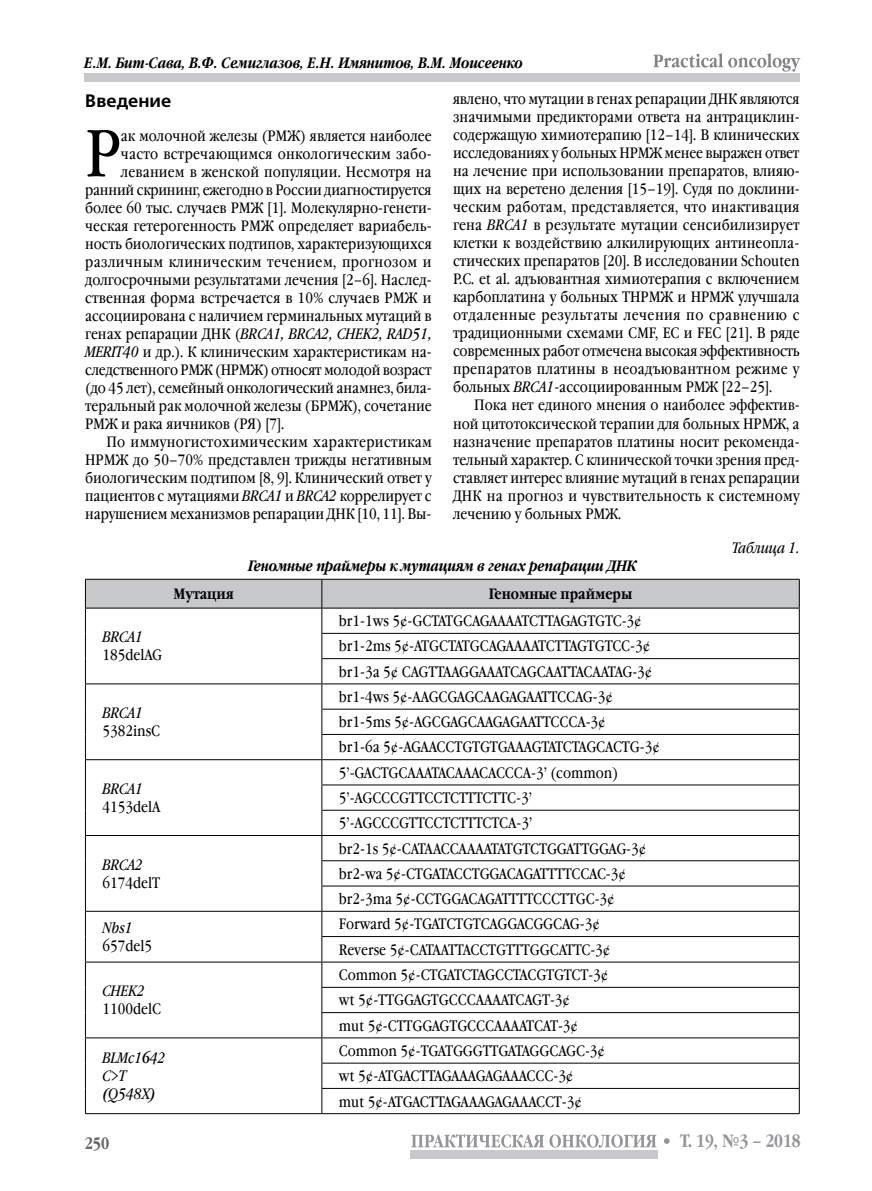
<style>
.page{position:relative;width:872px;height:1191px;background:#fff}
.page>*{position:absolute;margin:0;border:0;box-sizing:border-box;transform-origin:0 0}
.t1{font:66.45px "Garamond Book Narrow C";color:#000}
.t2{font:700 18px "Free Set C";color:#000}
.t3{font:700 17.85px "Garamond Narrow C";color:#939598}
.t4{font:700 16.5px "Garamond Narrow C";color:#636466}
.t5{font:15px/18px "Garamond Book Narrow C";color:#000}
.t6{font:italic 15px/18px "Garamond Book Narrow C";color:#000}
.t7{font:italic 700 15px "Garamond Narrow C";color:#000}
.t8{font:15px "Garamond Book Narrow C";letter-spacing:.03em;color:#000}
.t9{font:15px "Garamond Book Narrow C";letter-spacing:.025em;color:#000}
.t10{font:700 15px "Garamond Narrow C";color:#000}
.s1{font-style:normal}
.s2{font-style:italic}
.s3{font-family:"Times New Roman"}
</style>
<div class="page">
<div style="left:84px;top:74px;width:716px;height:8px;background:#c7c8ca"></div>
<svg style="left:653px;top:53px;width:147px;height:19px"></svg>
<div style="left:411px;top:1150px;width:247px;height:8px;background:#c7c8ca"></div>
<svg style="left:411px;top:1134px;width:258px;height:13px"></svg>
<hr style="left:85px;top:1113px;width:237px;height:1px;background:#000">
<hr style="left:322px;top:1113px;width:477px;height:1px;background:#000">
<svg style="left:85px;top:579px;width:715px;height:534px"></svg>
<p class="t7" style="left:84px;top:54px;width:440px">Е.М. Бит-Сава, В.Ф. Семиглазов, Е.Н. Имянитов, В.М. Моисеенко</p>
<p class="t2" style="left:85px;top:91px;width:88px">Введение</p>
<h1 class="t1" style="left:85px;top:117px;width:37px">Р</h1>
<p class="t5" style="left:121px;top:127px;width:312px">ак молочной железы (РМЖ) является наиболее</p>
<p class="t5" style="left:121px;top:145px;width:312px">часто встречающимся онкологическим забо-</p>
<p class="t5" style="left:121px;top:163px;width:312px">леванием в женской популяции. Несмотря на</p>
<p class="t5" style="left:85px;top:181px;width:348px">ранний скрининг, ежегодно в России диагностируется</p>
<p class="t5" style="left:85px;top:199px;width:348px">более 60 тыс. случаев РМЖ [1]. Молекулярно-генети-</p>
<p class="t5" style="left:85px;top:217px;width:348px">ческая гетерогенность РМЖ определяет вариабель-</p>
<p class="t5" style="left:85px;top:235px;width:348px">ность биологических подтипов, характеризующихся</p>
<p class="t8" style="left:85px;top:253px;width:348px">различным клиническим течением, прогнозом и</p>
<p class="t5" style="left:85px;top:271px;width:348px">долгосрочными результатами лечения [2–6]. Наслед-</p>
<p class="t5" style="left:85px;top:289px;width:348px">ственная форма встречается в 10% случаев РМЖ и</p>
<p class="t5" style="left:85px;top:307px;width:348px">ассоциирована с наличием герминальных мутаций в</p>
<p class="t6" style="left:85px;top:325px;width:348px"><span class="s1">генах репарации ДНК (</span>BRCA1, BRCA2, CHEK2, RAD51,</p>
<p class="t5" style="left:85px;top:343px;width:348px"><span class="s2">MERIT40</span> и др.). К клиническим характеристикам на-</p>
<p class="t5" style="left:85px;top:361px;width:348px">следственного РМЖ (НРМЖ) относят молодой возраст</p>
<p class="t5" style="left:85px;top:379px;width:348px">(до 45 лет), семейный онкологический анамнез, била-</p>
<p class="t5" style="left:85px;top:397px;width:348px">теральный рак молочной железы (БРМЖ), сочетание</p>
<p class="t5" style="left:85px;top:415px;width:201px">РМЖ и рака яичников (РЯ) [7].</p>
<p class="t9" style="left:106px;top:433px;width:327px">По иммуногистохимическим характеристикам</p>
<p class="t5" style="left:85px;top:451px;width:348px">НРМЖ до 50–70% представлен трижды негативным</p>
<p class="t5" style="left:85px;top:469px;width:348px">биологическим подтипом [8, 9]. Клинический ответ у</p>
<p class="t5" style="left:85px;top:487px;width:348px">пациентов с мутациями <span class="s2">BRCA1</span> и <span class="s2">BRCA2</span> коррелирует с</p>
<p class="t5" style="left:85px;top:505px;width:348px">нарушением механизмов репарации ДНК [10, 11]. Вы-</p>
<p class="t5" style="left:453px;top:91px;width:348px;text-align:justify">явлено, что мутации в генах репарации ДНК являются значимыми предикторами ответа на антрациклин&shy;содержащую химиотерапию [12–14]. В клинических исследованиях у больных НРМЖ менее выражен ответ на лечение при использовании препаратов, влияю&shy;щих на веретено деления [15–19]. Судя по доклини&shy;ческим работам, представляется, что инактивация гена <span class="s2">BRCA1</span> в результате мутации сенсибилизирует клетки к воздействию алкилирующих антинеопла&shy;стических препаратов [20]. В исследовании Schouten P.C. et al. адъювантная химиотерапия с включением карбоплатина у больных ТНРМЖ и НРМЖ улучшала отдаленные результаты лечения по сравнению с традиционными схемами CMF, EC и FEC [21]. В ряде современных работ отмечена высокая эффективность препаратов платины в неоадъювантном режиме у больных <span class="s2">BRCA1</span>-accоциированным РМЖ [22–25].</p>
<p class="t5" style="left:453px;top:397px;width:348px;text-align:justify;text-indent:21px">Пока нет единого мнения о наиболее эффектив&shy;ной цитотоксической терапии для больных НРМЖ, а назначение препаратов платины носит рекоменда&shy;тельный характер. С клинической точки зрения пред&shy;ставляет интерес влияние мутаций в генах репарации ДНК на прогноз и чувствительность к системному лечению у больных РМЖ.</p>
<p class="t6" style="left:732px;top:539px;width:69px">Таблица 1.</p>
<p class="t7" style="left:248px;top:557px;width:389px">Геномные праймеры к мутациям в генах репарации ДНК</p>
<p class="t6" style="left:102px;top:629px;width:42px">BRCA1</p>
<p class="t5" style="left:102px;top:646px;width:61px">185delAG</p>
<p class="t6" style="left:102px;top:704px;width:42px">BRCA1</p>
<p class="t5" style="left:102px;top:722px;width:59px">5382insC</p>
<p class="t6" style="left:102px;top:780px;width:42px">BRCA1</p>
<p class="t5" style="left:102px;top:798px;width:60px">4153delA</p>
<p class="t6" style="left:102px;top:856px;width:42px">BRCA2</p>
<p class="t5" style="left:102px;top:874px;width:59px">6174delT</p>
<p class="t6" style="left:102px;top:919px;width:32px">Nbs1</p>
<p class="t5" style="left:102px;top:937px;width:51px">657del5</p>
<p class="t6" style="left:102px;top:982px;width:44px">CHEK2</p>
<p class="t5" style="left:102px;top:1000px;width:60px">1100delC</p>
<p class="t10" style="left:173px;top:585px;width:62px">Мутация</p>
<p class="t10" style="left:489px;top:585px;width:145px">Геномные праймеры</p>
<p class="t5" style="left:339px;top:609px;width:315px;line-height:25.2px">br1-1ws 5<span class="s3">¢</span>-GCTATGCAGAAAATCTTAGAGTGTC-3<span class="s3">¢ </span>br1-2ms 5<span class="s3">¢</span>-ATGCTATGCAGAAAATCTTAGTGTCC-3<span class="s3">¢ </span>br1-3a 5<span class="s3">¢</span> CAGTTAAGGAAATCAGCAATTACAATAG-3<span class="s3">¢</span></p>
<p class="t5" style="left:339px;top:684px;width:322px;line-height:25.2px">br1-4ws 5<span class="s3">¢</span>-AAGCGAGCAAGAGAATTCCAG-3<span class="s3">¢ </span>br1-5ms 5<span class="s3">¢</span>-AGCGAGCAAGAGAATTCCCA-3<span class="s3">¢<br></span>br1-6a 5<span class="s3">¢</span>-AGAACCTGTGTGAAAGTATCTAGCACTG-3<span class="s3">¢</span></p>
<p class="t5" style="left:339px;top:760px;width:281px;line-height:25.2px">5’-GACTGCAAATACAAACACCCA-3’ (common)<br>5’-AGCCCGTTCCTCTTTCTTC-3’<br>5’-AGCCCGTTCCTCTTTCTCA-3’</p>
<p class="t5" style="left:339px;top:836px;width:309px;line-height:25.2px">br2-1s 5<span class="s3">¢</span>-CATAACCAAAATATGTCTGGATTGGAG-3<span class="s3">¢ </span>br2-wa 5<span class="s3">¢</span>-CTGATACCTGGACAGATTTTCCAC-3<span class="s3">¢ </span>br2-3ma 5<span class="s3">¢</span>-CCTGGACAGATTTTCCCTTGC-3<span class="s3">¢</span></p>
<p class="t5" style="left:339px;top:912px;width:273px;line-height:25.2px">Forward 5<span class="s3">¢</span>-TGATCTGTCAGGACGGCAG-3<span class="s3">¢<br></span>Reverse 5<span class="s3">¢</span>-CATAATTACCTGTTTGGCATTC-3<span class="s3">¢</span></p>
<p class="t5" style="left:339px;top:963px;width:271px;line-height:25.2px">Common 5<span class="s3">¢</span>-CTGATCTAGCCTACGTGTCT-3<span class="s3">¢ </span>wt 5<span class="s3">¢</span>-TTGGAGTGCCCAAAATCAGT-3<span class="s3">¢<br></span>mut 5<span class="s3">¢</span>-CTTGGAGTGCCCAAAATCAT-3<span class="s3">¢</span></p>
<p class="t6" style="left:102px;top:1049px;width:65px">BLMс1642<br>С&gt;T (Q548X)</p>
<p class="t5" style="left:339px;top:1038px;width:268px;line-height:25.2px">Common 5<span class="s3">¢</span>-TGATGGGTTGATAGGCAGC-3<span class="s3">¢ </span>wt 5<span class="s3">¢</span>-ATGACTTAGAAAGAGAAACCC-3<span class="s3">¢<br></span>mut 5<span class="s3">¢</span>-ATGACTTAGAAAGAGAAACCT-3<span class="s3">¢</span></p>
<p class="t4" style="left:85px;top:1133px;width:26px">250</p>
<p class="t3" style="left:680px;top:1131px;width:122px">Т. 19, №3 – 2018</p>
</div>
